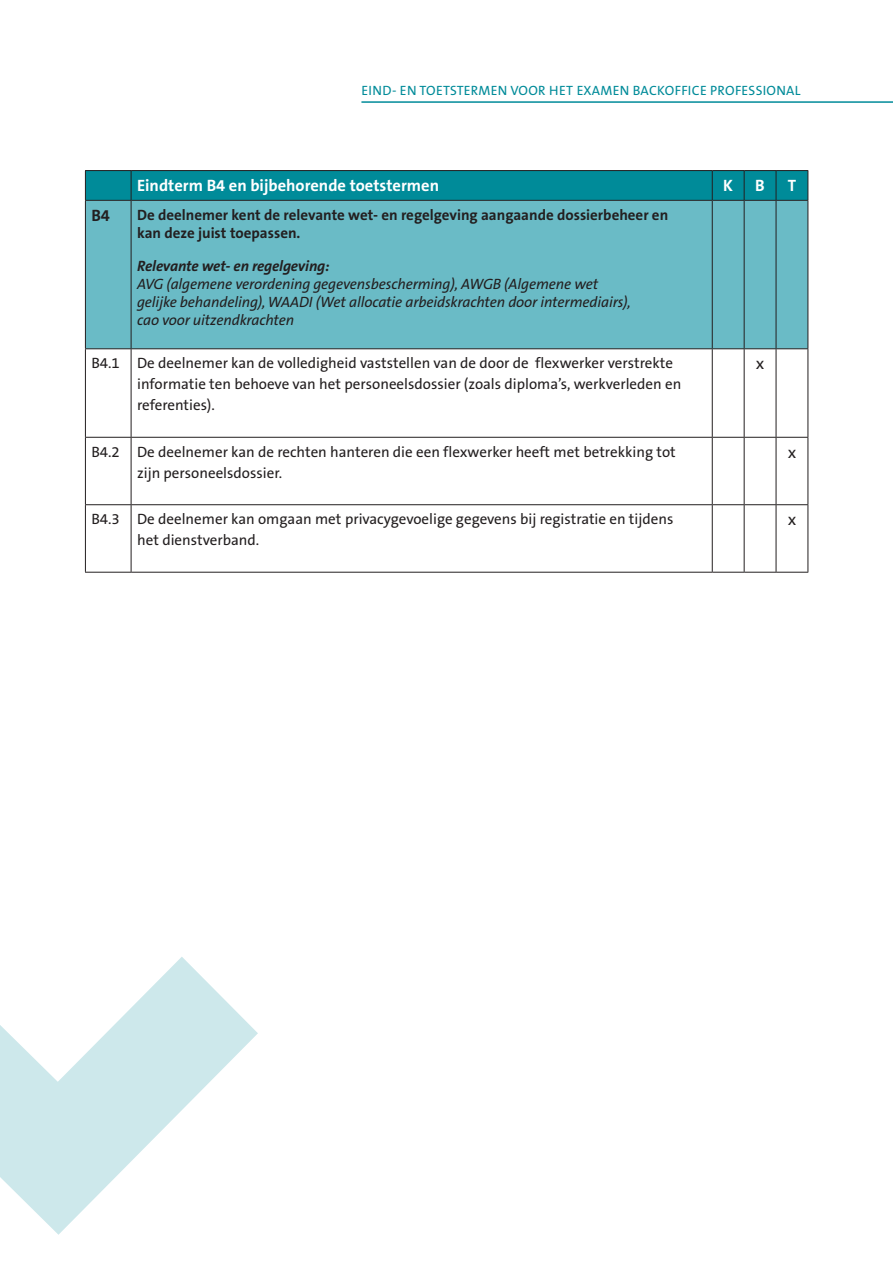
<style>
.page{position:relative;width:893px;height:1263px;background:#fff}
.page>*{position:absolute;margin:0;border:0;box-sizing:border-box;transform-origin:0 0}
.t1{font:700 16.5px "The Sans B7";color:#fff}
.t2{font:16.5px "The Sans B5 Plain";color:#231f20}
.t3{font:700 16.5px "The Sans B7";color:#231f20}
._0_PLAT{font:15px/21px "The Sans B5 Plain";color:#231f20}
.plat_cursief{font:italic 15px/18px "The Sans B5 Plain";letter-spacing:-.01em;color:#231f20}
._3_k3{font:700 15px/18px "The Sans B7";color:#231f20}
.plat_cursief-2{font:italic 700 15px "The Sans B7";letter-spacing:-.01em;color:#231f20}
.t4{font:13.5px "The Sans B5 Plain";letter-spacing:.02em;color:#008b99}
</style>
<div class="page">
<svg style="left:0;top:957px;width:258px;height:278px"></svg>
<div style="left:86px;top:201px;width:721px;height:147px;background:#6abbc6"></div>
<hr style="left:85px;top:170px;width:46px;height:1px;background:#231f20">
<hr style="left:131px;top:170px;width:581px;height:1px;background:#231f20">
<hr style="left:712px;top:170px;width:32px;height:1px;background:#231f20">
<hr style="left:744px;top:170px;width:32px;height:1px;background:#231f20">
<hr style="left:776px;top:170px;width:32px;height:1px;background:#231f20">
<svg style="left:85px;top:171px;width:723px;height:29px;background:#008997"></svg>
<hr style="left:85px;top:200px;width:46px;height:1px;background:#231f20">
<hr style="left:85px;top:201px;width:1px;height:147px;background:#231f20">
<hr style="left:131px;top:200px;width:581px;height:1px;background:#231f20">
<hr style="left:131px;top:201px;width:1px;height:147px;background:#231f20">
<hr style="left:712px;top:200px;width:32px;height:1px;background:#231f20">
<hr style="left:712px;top:201px;width:1px;height:147px;background:#231f20">
<hr style="left:744px;top:200px;width:32px;height:1px;background:#231f20">
<hr style="left:744px;top:201px;width:1px;height:147px;background:#231f20">
<hr style="left:776px;top:200px;width:32px;height:1px;background:#231f20">
<hr style="left:776px;top:201px;width:1px;height:147px;background:#231f20">
<hr style="left:807px;top:201px;width:1px;height:147px;background:#231f20">
<hr style="left:85px;top:348px;width:46px;height:1px;background:#231f20">
<hr style="left:85px;top:349px;width:1px;height:88px;background:#231f20">
<hr style="left:131px;top:348px;width:581px;height:1px;background:#231f20">
<hr style="left:131px;top:349px;width:1px;height:88px;background:#231f20">
<hr style="left:712px;top:348px;width:32px;height:1px;background:#231f20">
<hr style="left:712px;top:349px;width:1px;height:88px;background:#231f20">
<hr style="left:744px;top:348px;width:32px;height:1px;background:#231f20">
<hr style="left:744px;top:349px;width:1px;height:88px;background:#231f20">
<hr style="left:776px;top:348px;width:32px;height:1px;background:#231f20">
<hr style="left:776px;top:349px;width:1px;height:88px;background:#231f20">
<hr style="left:807px;top:349px;width:1px;height:88px;background:#231f20">
<hr style="left:85px;top:437px;width:46px;height:1px;background:#231f20">
<hr style="left:85px;top:438px;width:1px;height:66px;background:#231f20">
<hr style="left:131px;top:437px;width:581px;height:1px;background:#231f20">
<hr style="left:131px;top:438px;width:1px;height:66px;background:#231f20">
<hr style="left:712px;top:437px;width:32px;height:1px;background:#231f20">
<hr style="left:712px;top:438px;width:1px;height:66px;background:#231f20">
<hr style="left:744px;top:437px;width:32px;height:1px;background:#231f20">
<hr style="left:744px;top:438px;width:1px;height:66px;background:#231f20">
<hr style="left:776px;top:437px;width:32px;height:1px;background:#231f20">
<hr style="left:776px;top:438px;width:1px;height:66px;background:#231f20">
<hr style="left:807px;top:438px;width:1px;height:66px;background:#231f20">
<hr style="left:85px;top:504px;width:46px;height:1px;background:#231f20">
<hr style="left:85px;top:505px;width:1px;height:67px;background:#231f20">
<hr style="left:131px;top:504px;width:581px;height:1px;background:#231f20">
<hr style="left:131px;top:505px;width:1px;height:67px;background:#231f20">
<hr style="left:712px;top:504px;width:32px;height:1px;background:#231f20">
<hr style="left:712px;top:505px;width:1px;height:67px;background:#231f20">
<hr style="left:744px;top:504px;width:32px;height:1px;background:#231f20">
<hr style="left:744px;top:505px;width:1px;height:67px;background:#231f20">
<hr style="left:776px;top:504px;width:32px;height:1px;background:#231f20">
<hr style="left:776px;top:505px;width:1px;height:67px;background:#231f20">
<hr style="left:807px;top:505px;width:1px;height:67px;background:#231f20">
<hr style="left:85px;top:572px;width:46px;height:1px;background:#231f20">
<hr style="left:131px;top:572px;width:581px;height:1px;background:#231f20">
<hr style="left:712px;top:572px;width:32px;height:1px;background:#231f20">
<hr style="left:744px;top:572px;width:32px;height:1px;background:#231f20">
<hr style="left:776px;top:572px;width:32px;height:1px;background:#231f20">
<hr style="left:361px;top:101px;width:532px;height:2px;background:#008b99">
<p class="t4" style="left:361px;top:83px;width:441px">EIND- EN TOETSTERMEN VOOR HET EXAMEN BACKOFFICE PROFESSIONAL</p>
<p class="t1" style="left:137px;top:177px;width:304px">Eindterm B4 en bijbehorende toetstermen</p>
<p class="t1" style="left:723px;top:177px;width:11px">K</p>
<p class="t1" style="left:755px;top:177px;width:11px">B</p>
<p class="t1" style="left:788px;top:177px;width:10px">T</p>
<p class="t3" style="left:91px;top:207px;width:20px">B4</p>
<p class="_3_k3" style="left:137px;top:206px;width:533px">De deelnemer kent de relevante wet- en regelgeving aangaande dossierbeheer en kan deze juist toepassen.</p>
<p class="plat_cursief-2" style="left:137px;top:258px;width:194px">Relevante wet- en regelgeving:</p>
<p class="plat_cursief" style="left:137px;top:275px;width:495px">AVG (algemene verordening gegevensbescherming), AWGB (Algemene wet gelijke behandeling), WAADI (Wet allocatie arbeidskrachten door intermediairs), cao voor uitzendkrachten</p>
<p class="_0_PLAT" style="left:91px;top:353px;width:30px">B4.1</p>
<p class="_0_PLAT" style="left:137px;top:353px;width:546px">De deelnemer kan de volledigheid vaststellen van de door de flexwerker verstrekte informatie ten behoeve van het personeelsdossier (zoals diploma’s, werkverleden en referenties).</p>
<p class="t2" style="left:756px;top:355px;width:10px">x</p>
<p class="_0_PLAT" style="left:91px;top:442px;width:30px">B4.2</p>
<p class="_0_PLAT" style="left:137px;top:442px;width:540px">De deelnemer kan de rechten hanteren die een flexwerker heeft met betrekking tot zijn personeelsdossier.</p>
<p class="t2" style="left:788px;top:444px;width:10px">x</p>
<p class="_0_PLAT" style="left:91px;top:509px;width:30px">B4.3</p>
<p class="_0_PLAT" style="left:137px;top:509px;width:538px">De deelnemer kan omgaan met privacygevoelige gegevens bij registratie en tijdens het dienstverband.</p>
<p class="t2" style="left:788px;top:511px;width:10px">x</p>
</div>
